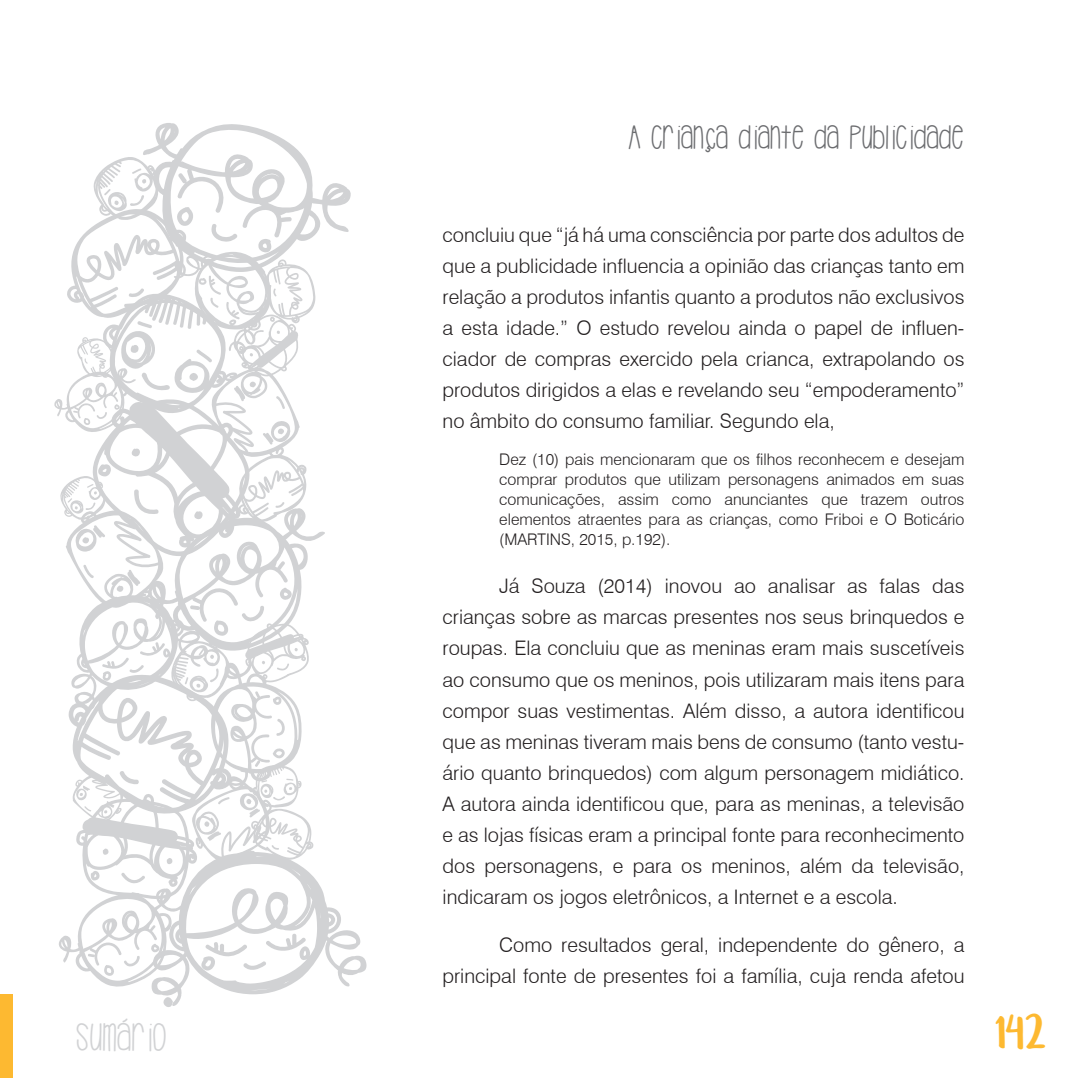
<style>
.page{position:relative;width:1078px;height:1078px;background:#fff}
.page>*{position:absolute;margin:0;border:0;box-sizing:border-box;transform-origin:0 0}
.t1{font:40px "Hello Casual";color:#d1d2d4}
.t2{font:40px "Semringah";color:#fdb931}
.t3{font:34px "Hello Casual";color:#6c6d70}
.Parágrafos{font:300 20px/31px "Swiss 721 BT";color:#231f20;text-align:justify}
.Citação{font:300 16px/20px "Swiss 721 BT";color:#231f20;text-align:justify}
</style>
<div class="page">
<svg style="left:54px;top:123px;width:312px;height:884px"></svg>
<div style="left:0;top:994px;width:12px;height:83px;background:#fdb931"></div>
<h2 class="t3" style="left:628px;top:118px;width:337px">A CRIANÇA DIANTE DA PUBLICIDADE</h2>
<p class="Parágrafos" style="left:442px;top:219px;width:523px">concluiu que “já há uma consciência por parte dos adultos de que a publicidade influencia a opinião das crianças tanto em relação a produtos infantis quanto a produtos não exclusivos a esta idade.” O estudo revelou ainda o papel de influen&shy;ciador de compras exercido pela crianca, extrapolando os produtos dirigidos a elas e revelando seu “empoderamento” no âmbito do consumo familiar. Segundo ela,</p>
<p class="Citação" style="left:499px;top:449px;width:466px">Dez (10) pais mencionaram que os filhos reconhecem e desejam comprar produtos que utilizam personagens animados em suas comunicações, assim como anunciantes que trazem outros elementos atraentes para as crianças, como Friboi e O Boticário (MARTINS, 2015, p.192).</p>
<p class="Parágrafos" style="left:442px;top:570px;width:523px;text-indent:57px">Já Souza (2014) inovou ao analisar as falas das crianças sobre as marcas presentes nos seus brinquedos e roupas. Ela concluiu que as meninas eram mais suscetíveis ao consumo que os meninos, pois utilizaram mais itens para compor suas vestimentas. Além disso, a autora identificou que as meninas tiveram mais bens de consumo (tanto vestu&shy;ário quanto brinquedos) com algum personagem midiático.<br>A autora ainda identificou que, para as meninas, a televisão e as lojas físicas eram a principal fonte para reconhecimento dos personagens, e para os meninos, além da televisão, indicaram os jogos eletrônicos, a Internet e a escola.</p>
<p class="Parágrafos" style="left:442px;top:928px;width:523px;text-align:right">Como resultados geral, independente do gênero, a principal fonte de presentes foi a família, cuja renda afetou</p>
<h1 class="t1" style="left:76px;top:1015px;width:92px">SUMÁRIO</h1>
<h1 class="t2" style="left:995px;top:1011px;width:52px">142</h1>
</div>
